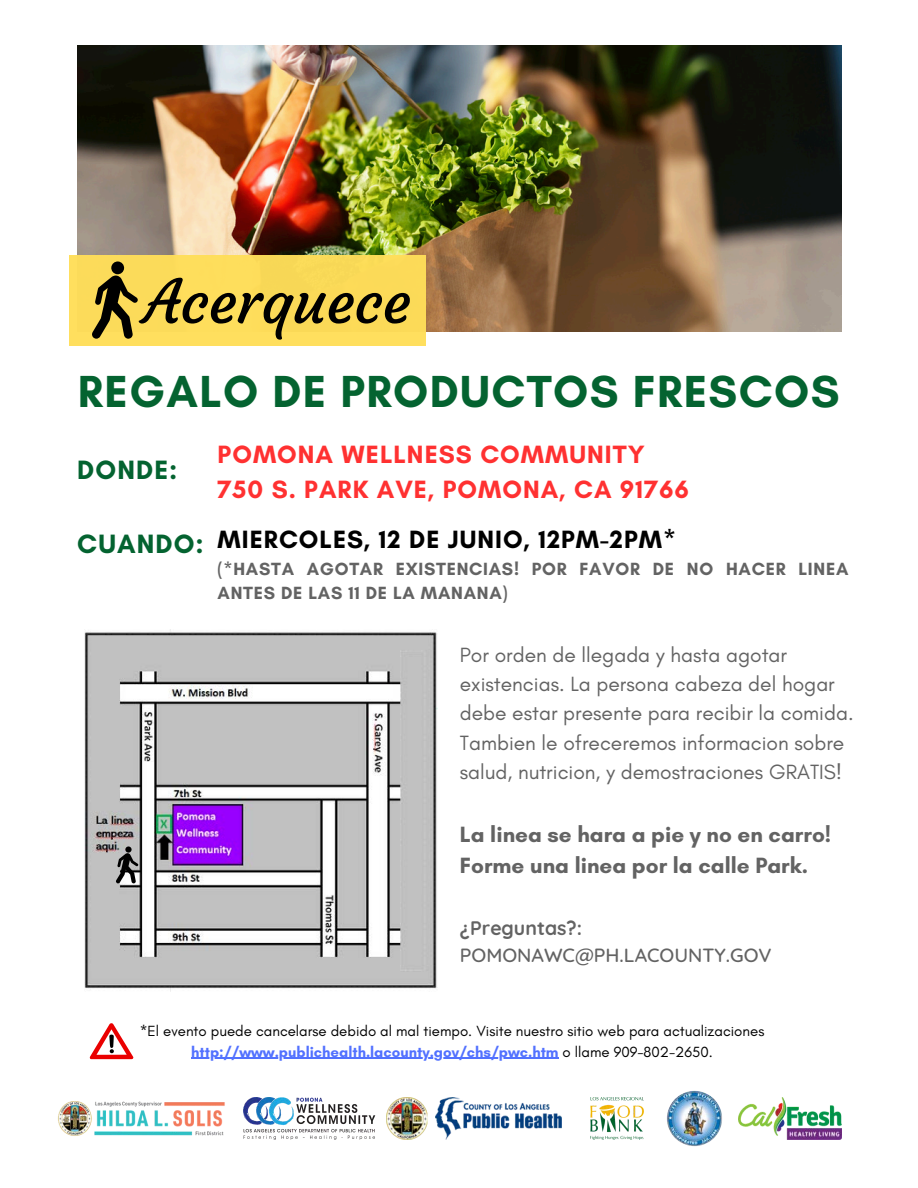
<style>
.page{position:relative;width:918px;height:1188px;background:#fff}
.page>*{position:absolute;margin:0;border:0;box-sizing:border-box;transform-origin:0 0}
.t1{font:60px "Courgette";color:#000}
.t2{font:700 45.75px "Glacial Indifference";letter-spacing:.03em;color:#046330}
.t3{font:700 27px "Glacial Indifference";letter-spacing:.04em;color:#046330}
.t4{font:700 25.5px/34.8px "Glacial Indifference";letter-spacing:.04em;color:#ff3131}
.t5{font:700 25.5px "Glacial Indifference";letter-spacing:.04em;color:#000}
.t6{font:700 22.5px/31.5px "Glacial Indifference";color:#636363}
.t7{font:21px/29.2px "Glacial Indifference";color:#636363}
.t8{font:500 19.5px "Quicksand";color:#636363}
.t9{font:700 19.5px "Quicksand";color:#636363}
.t10{font:700 18px/24.8px "Glacial Indifference";letter-spacing:.04em;color:#636363}
.t11{font:15px "Glacial Indifference";color:#000}
.t12{font:700 15px "Glacial Indifference";color:#5271ff}
.s1{font-weight:400;color:#000}
</style>
<div class="page">
<img style="left:78px;top:46px;width:764px;height:285px">
<div style="left:69px;top:255px;width:357px;height:90px;background:#ffde59"></div>
<img style="left:591px;top:1098px;width:53px;height:41px">
<img style="left:739px;top:1098px;width:102px;height:41px">
<img style="left:667px;top:1090px;width:55px;height:57px">
<img style="left:436px;top:1098px;width:126px;height:41px">
<img style="left:243px;top:1098px;width:133px;height:41px">
<img style="left:386px;top:1098px;width:42px;height:41px">
<img style="left:58px;top:1101px;width:167px;height:35px">
<svg style="left:90px;top:1023px;width:44px;height:36px"></svg>
<div style="left:111px;top:261px;width:13px;height:14px;background:#000;border-radius:50%"></div>
<svg style="left:92px;top:275px;width:46px;height:64px"></svg>
<img style="left:85px;top:629px;width:352px;height:362px">
<svg style="left:125px;top:846px;width:7px;height:7px"></svg>
<svg style="left:116px;top:853px;width:22px;height:30px"></svg>
<hr style="left:191px;top:1058px;width:368px;height:1px;background:#5271ff">
<p class="t1" style="left:144px;top:265px;width:269px">Acerquece</p>
<p class="t2" style="left:78px;top:364px;width:763px">REGALO DE PRODUCTOS FRESCOS</p>
<p class="t4" style="left:218px;top:437px;width:473px">POMONA WELLNESS COMMUNITY<br>750 S. PARK AVE, POMONA, CA 91766</p>
<p class="t5" style="left:218px;top:524px;width:460px">MIERCOLES, 12 DE JUNIO, 12PM-2PM*</p>
<p class="t10" style="left:218px;top:556px;width:632px">(*HASTA AGOTAR EXISTENCIAS! POR FAVOR DE NO HACER LINEA<br>ANTES DE LAS 11 DE LA MANANA)</p>
<p class="t3" style="left:77px;top:453px;width:102px">DONDE:</p>
<p class="t3" style="left:77px;top:527px;width:128px">CUANDO:</p>
<h5 class="t7" style="left:460px;top:640px;width:395px">Por orden de llegada y hasta agotar existencias. La persona cabeza del hogar debe estar presente para recibir la comida.<br>Tambien le ofreceremos informacion sobre salud, nutricion, y demostraciones GRATIS!</h5>
<h4 class="t6" style="left:460px;top:818px;width:373px">La linea se hara a pie y no en carro!<br>Forme una linea por la calle Park.</h4>
<p class="t9" style="left:460px;top:916px;width:124px">¿Preguntas?:</p>
<p class="t8" style="left:460px;top:943px;width:313px">POMONAWC@PH.LACOUNTY.GOV</p>
<p class="t11" style="left:140px;top:1022px;width:626px">*El evento puede cancelarse debido al mal tiempo. Visite nuestro sitio web para actualizaciones</p>
<p class="t12" style="left:191px;top:1042px;width:523px">http://www.publichealth.lacounty.gov/chs/pwc.htm <span class="s1">o llame 909-802-2650.</span></p>
</div>
